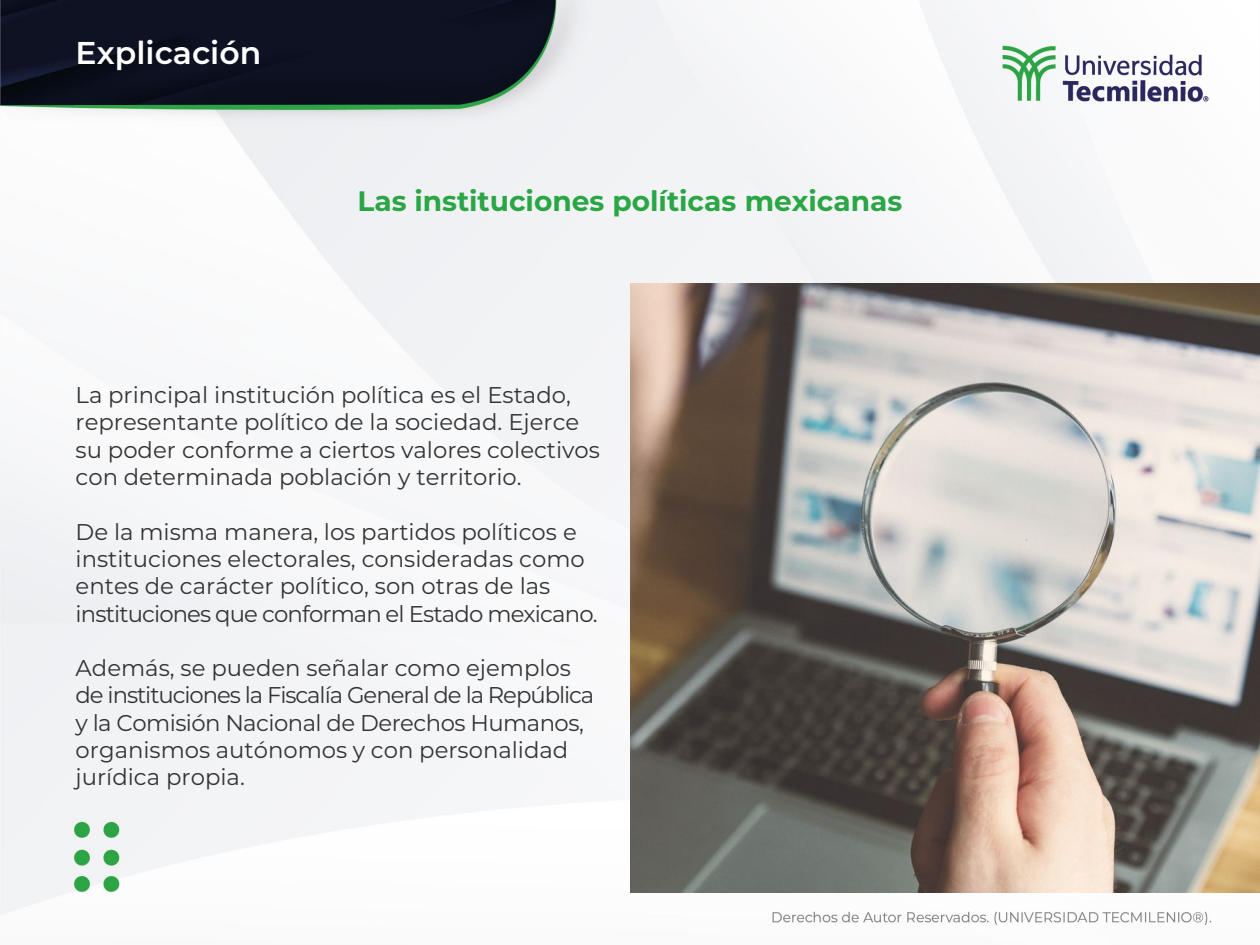
<style>
.page{position:relative;width:1260px;height:945px;background:#fff}
.page>*{position:absolute;margin:0;border:0;box-sizing:border-box;transform-origin:0 0}
.t1{font:600 31.5px "Montserrat";color:#fff}
.t2{font:700 28px "Montserrat";color:#2aa645}
.t3{font:22.75px/27.3px "Montserrat";color:#333}
</style>
<div class="page">
<img style="left:0;top:0;width:1260px;height:925px">
<img style="left:630px;top:284px;width:630px;height:608px">
<h1 class="t1" style="left:76px;top:31px;width:187px">Explicación</h1>
<p class="t2" style="left:358px;top:181px;width:546px">Las instituciones políticas mexicanas</p>
<p class="t3" style="left:76px;top:381px;width:526px">La principal institución política es el Estado, representante político de la sociedad. Ejerce su poder conforme a ciertos valores colectivos con determinada población y territorio.</p>
<p class="t3" style="left:76px;top:517px;width:523px">De la misma manera, los partidos políticos e instituciones electorales, consideradas como entes de carácter político, son otras de las instituciones que conforman el Estado mexicano.</p>
<p class="t3" style="left:76px;top:654px;width:520px">Además, se pueden señalar como ejemplos de instituciones la Fiscalía General de la República y la Comisión Nacional de Derechos Humanos, organismos autónomos y con personalidad jurídica propia.</p>
</div>
